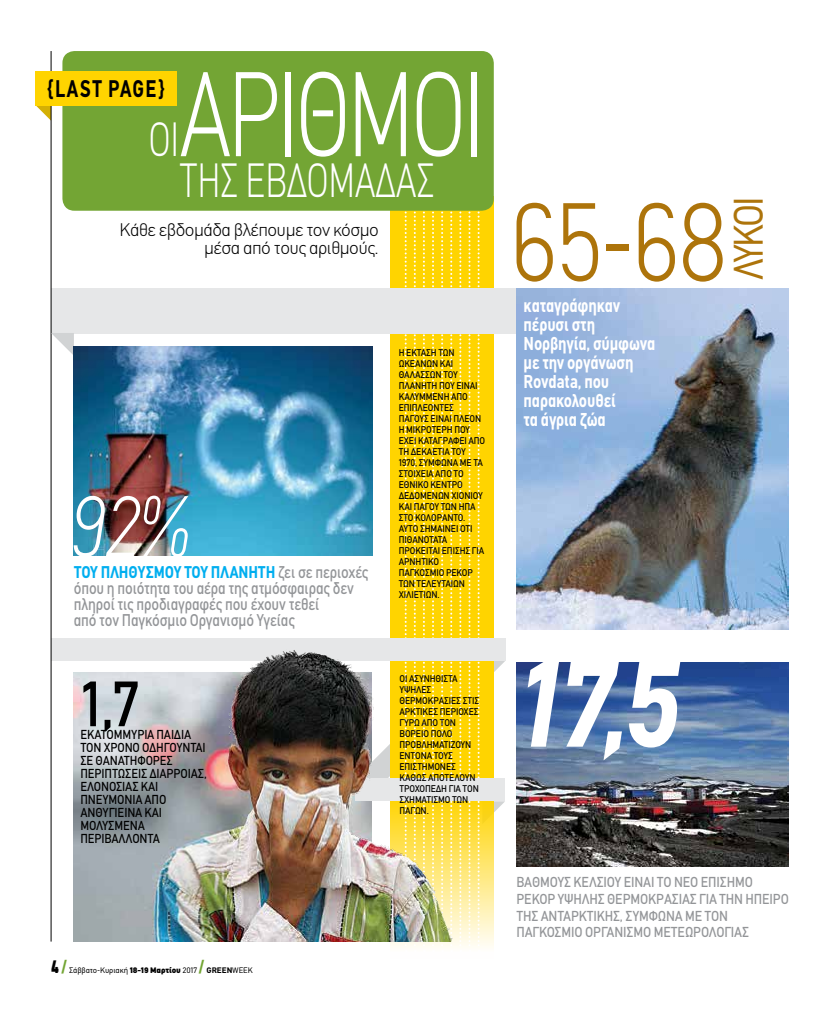
<style>
.page{position:relative;width:823px;height:1021px;background:#fff}
.page>*{position:absolute;margin:0;border:0;box-sizing:border-box;transform-origin:0 0}
.t1{font:italic 700 122.1px "CFDIN Std";color:#fff;scale:.88 1}
.t2{font:300 120px "CFDIN Std";color:#fff;scale:.75 1}
.t3{font:300 111.4px "CFDIN Std";color:#ad740b;scale:.88 1}
.t4{font:italic 300 86.4px "CFDIN Std";color:#fff;scale:.88 1}
.t5{font:500 63.8px "CFDIN Std";color:#000;scale:.88 1}
.t6{font:300 48px "CFDIN Std";color:#fff;scale:.75 1}
.t7{font:41.2px "CFDIN Std";color:#ad740b;scale:.88 1}
.t8{font:700 24px "CFDIN Std";letter-spacing:.06em;color:#000;scale:.75 1}
.t9{font:700 18.6px/19px "CFDIN Std";letter-spacing:-.01em;color:#fff;scale:.8 1}
.t10{font:300 18.2px/18.2px "CFDIN Std";letter-spacing:-.03em;color:#000;text-align:right}
.t11{font:900 18px "CFDIN Std";color:#000;scale:.75 1}
.t12{font:900 18px "CFDIN Std";color:#73a534;scale:.75 1}
.t13{font:500 17px/16px "CFDIN Std";letter-spacing:-.01em;color:#939598;scale:.83 1}
.t14{font:500 14.4px/16.8px "CFDIN Std";letter-spacing:-.015em;color:#939598;scale:.88 1}
.t15{font:500 13px/13px "CFDIN Std";letter-spacing:-.015em;color:#000;scale:.88 1}
.t16{font:500 9.8px/11px "CFDIN Std";letter-spacing:-.015em;color:#000;scale:.9 1}
.t17{font:8px "CFDIN Std";letter-spacing:-.01em;color:#000}
.t18{font:700 8px "CFDIN Std";color:#000}
.s1{font-weight:700;color:#00aeef}
.s2{color:#73a534}
.s3{font-weight:900}
</style>
<div class="page">
<img style="left:73px;top:672px;width:154px;height:269px">
<svg style="left:355px;top:199px;width:150px;height:748px"></svg>
<div style="left:51px;top:288px;width:737px;height:45px;background:#e6e7e8"></div>
<div style="left:51px;top:638px;width:454px;height:23px;background:#e6e7e8"></div>
<div style="left:355px;top:778px;width:150px;height:23px;background:#e6e7e8"></div>
<svg style="left:35px;top:105px;width:27px;height:16px"></svg>
<hr style="left:51px;top:51px;width:1px;height:890px;background:#000">
<div style="left:62px;top:51px;width:431px;height:160px;background:#73a534;border-radius:12px"></div>
<div style="left:35px;top:71px;width:141px;height:34px;background:#ffd400"></div>
<svg style="left:51px;top:333px;width:46px;height:23px"></svg>
<img style="left:516px;top:662px;width:272px;height:204px">
<img style="left:516px;top:288px;width:272px;height:341px">
<img style="left:227px;top:650px;width:232px;height:291px">
<img style="left:73px;top:346px;width:299px;height:210px">
<h2 class="t2" style="left:179px;top:47px;width:408px">αριθμοι</h2>
<h3 class="t6" style="left:179px;top:153px;width:341px">τησ εβδομαδασ</h3>
<h3 class="t8" style="left:47px;top:75px;width:158px">{last page}</h3>
<h3 class="t6" style="left:148px;top:112px;width:42px">οι</h3>
<h3 class="t10" style="left:120px;top:221px;width:260px">Κάθε εβδομάδα βλέπουμε τον κόσμο μέσα από τους αριθμούς.</h3>
<h3 class="t4" style="left:72px;top:478px;width:139px">92%</h3>
<h3 class="t13" style="left:74px;top:563px;width:356px"><span class="s1">του πληθυσμ ού του πλανήτη</span> ζει σε περιοχές όπου η ποιότητα του αέρα της ατμόσφαιρας δεν πληροί τις προδιαγραφές που έχουν τεθεί<br>από τον Π αγκόσμιο Οργανισμό Υγείας</h3>
<h3 class="t5" style="left:80px;top:667px;width:68px">1,7</h3>
<h3 class="t15" style="left:80px;top:728px;width:145px">εκατομμύρια παιδιά τον χρόνο οδη γούνται σε θανατηφόρες περιπτώσεις διάρροιας, ελονοσίας και πνευμονία από ανθυγιεινά και μολυσμένα περιβάλλοντα</h3>
<p class="t16" style="left:398px;top:347px;width:96px">Η έκταση των ωκεανών και θαλασσών του πλανήτη που εί ναι καλυμμένη από επιπλέοντες<br>πάγους εί ναι πλέον η μικρότερη που έχει καταγραφεί από τη δεκαετία του<br>1970, σύμφωνα με τα στοιχεία από το<br>Εθνικό Κέντρο<br>Δεδομένων Χιονιού και Πάγου των ΗΠΑ στο Κολοράντο.<br>Αυτό ση μαί νει ότι πιθανότατα πρόκειται επίσης για αρνητικό παγκόσμιο ρεκόρ των τελευταί ων χιλιετιών.</p>
<p class="t16" style="left:399px;top:672px;width:90px">Οι ασυνή θιστα υψηλές θερμοκρασίες στις αρκτικές περιοχές γύρω από τον<br>Βόρειο Πόλο προβλη ματί ζουν έντονα τους επιστήμονες<br>καθώς αποτελούν τροχοπέδη για τον σχη ματισμό των πάγων.</p>
<h3 class="t11" style="left:51px;top:955px;width:22px">4 <span class="s2">/</span></h3>
<p class="t17" style="left:69px;top:965px;width:129px">Σάββατο-Kυριακή <span class="s3">18-19 Μαρτίου</span> 2017</p>
<h3 class="t12" style="left:199px;top:955px;width:9px">/</h3>
<p class="t18" style="left:206px;top:965px;width:6px">GREEN</p>
<p class="t17" style="left:232px;top:965px;width:22px">WEEK</p>
<h3 class="t3" style="left:508px;top:180px;width:252px">65-68</h3>
<h3 class="t7" style="left:724px;top:280px;width:96px;rotate:-90deg">λύκοι</h3>
<h3 class="t9" style="left:523px;top:295px;width:166px">καταγράφηκαν πέρυσι στη<br>Νορβηγία, σύμφωνα με την οργάνωση<br>Rovdata, που παρακολουθεί<br>τα άγρια ζώα</h3>
<h1 class="t1" style="left:522px;top:634px;width:182px">17,5</h1>
<h3 class="t14" style="left:516px;top:873px;width:311px">βαθμούς Κελσίου εί ναι το νέο επίση μο ρεκόρ υψηλής θερμοκρασίας για τη ν ή πειρο της Ανταρκτικής, σύμφωνα με τον Παγκόσμιο Οργανισμό Μετεωρολογίας</h3>
</div>
